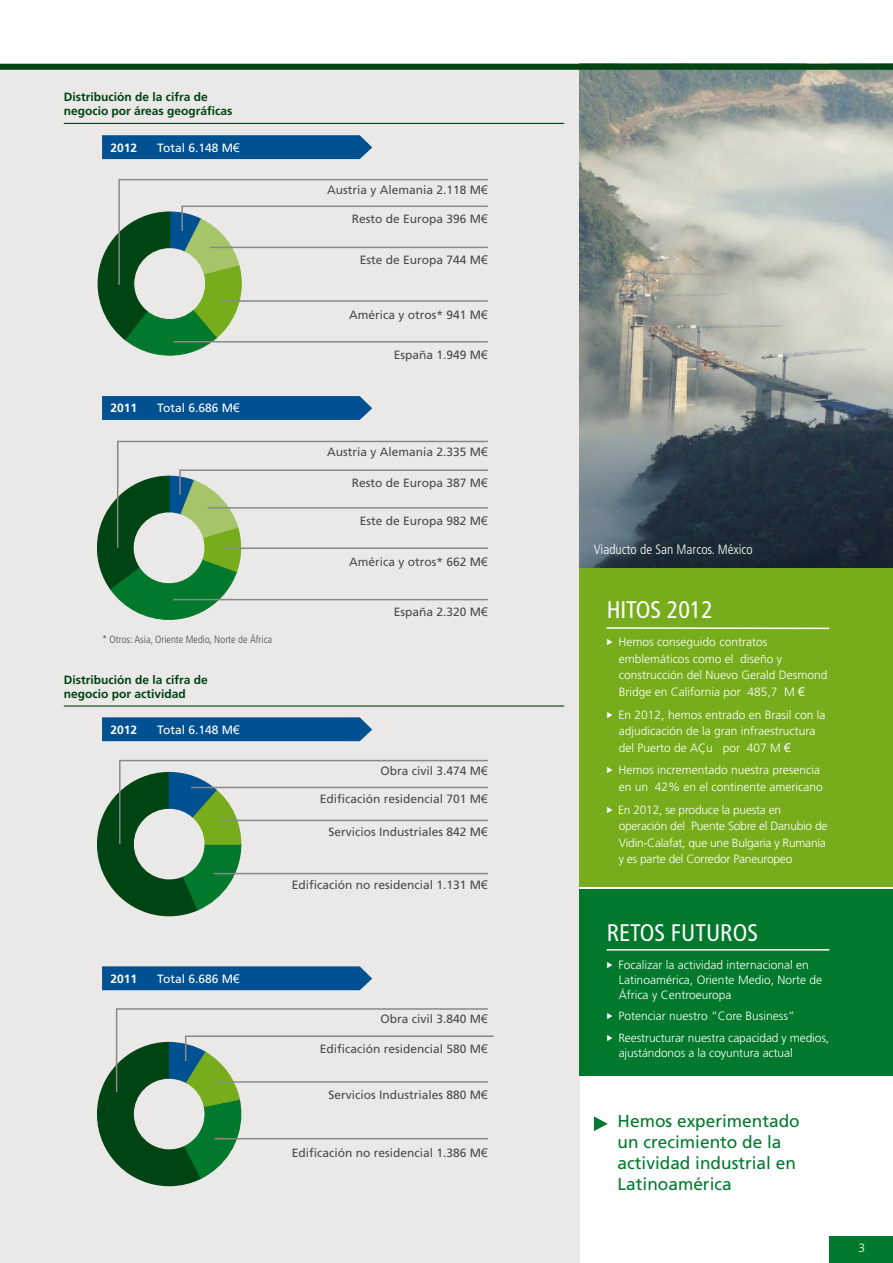
<style>
.page{position:relative;width:893px;height:1263px;background:#fff}
.page>*{position:absolute;margin:0;border:0;box-sizing:border-box;transform-origin:0 0}
.t1{font:condensed 24px "Frutiger";color:#fff}
.t2{font:17.25px/21px "Frutiger";color:#00792c}
.t3{font:300 condensed 13.5px "Frutiger";color:#fff}
.t4{font:300 12px/16.5px "Frutiger";color:#fff}
.t5{font:12px "Frutiger";color:#4b4b4d}
.t6{font:300 12px/16.5px "Frutiger";letter-spacing:-.02em;color:#fff}
.t7{font:700 12px/13.5px "Frutiger";color:#004413}
.t8{font:12px "Frutiger";color:#fff}
.t9{font:700 12px "Frutiger";color:#fff}
.t10{font:300 condensed 10.5px "Frutiger";color:#4b4b4d}
.s1{font-family:"Arial"}
.s2{font-family:"Arial";font-weight:400}
</style>
<div class="page">
<div style="left:0;top:64px;width:579px;height:1199px;background:#ebe9e7"></div>
<div style="left:579px;top:889px;width:314px;height:187px;background:#00792c"></div>
<hr style="left:607px;top:949px;width:222px;height:1px;background:#fff">
<div style="left:579px;top:567px;width:314px;height:320px;background:#77ad1c"></div>
<hr style="left:607px;top:627px;width:222px;height:2px;background:#fff">
<hr style="left:64px;top:123px;width:500px;height:1px;background:#004413">
<svg style="left:97px;top:179px;width:391px;height:177px"></svg>
<hr style="left:210px;top:247px;width:278px;height:1px;background:#87898b">
<hr style="left:221px;top:300px;width:267px;height:2px;background:#87898b">
<hr style="left:173px;top:341px;width:315px;height:2px;background:#87898b">
<svg style="left:97px;top:440px;width:391px;height:180px"></svg>
<hr style="left:208px;top:507px;width:280px;height:2px;background:#87898b">
<hr style="left:223px;top:547px;width:265px;height:2px;background:#87898b">
<hr style="left:173px;top:599px;width:315px;height:1px;background:#87898b">
<hr style="left:64px;top:705px;width:500px;height:2px;background:#004413">
<svg style="left:97px;top:759px;width:391px;height:158px"></svg>
<hr style="left:191px;top:787px;width:297px;height:1px;background:#87898b">
<hr style="left:219px;top:820px;width:269px;height:1px;background:#87898b">
<hr style="left:214px;top:873px;width:274px;height:1px;background:#87898b">
<div style="left:102px;top:717px;width:270px;height:24px;background:#005191"></div>
<div style="left:102px;top:966px;width:270px;height:24px;background:#005191"></div>
<div style="left:102px;top:135px;width:270px;height:24px;background:#005191"></div>
<svg style="left:102px;top:396px;width:270px;height:24px;background:#065593"></svg>
<img style="left:579px;top:70px;width:314px;height:497px">
<div style="left:829px;top:1236px;width:64px;height:27px;background:#00792c"></div>
<div style="left:0;top:64px;width:893px;height:6px;background:#004413"></div>
<svg style="left:97px;top:1008px;width:397px;height:179px"></svg>
<svg style="left:594px;top:1116px;width:14px;height:15px"></svg>
<p class="t7" style="left:64px;top:91px;width:170px">Distribución de la cifra de negocio por áreas geográficas</p>
<p class="t9" style="left:111px;top:140px;width:28px">2012</p>
<p class="t8" style="left:157px;top:140px;width:84px">Total 6.148 M<span class="s1">€</span></p>
<p class="t9" style="left:111px;top:401px;width:28px">2011</p>
<p class="t8" style="left:157px;top:401px;width:84px">Total 6.686 M<span class="s1">€</span></p>
<p class="t10" style="left:102px;top:633px;width:172px">* Otros: Asia, Oriente Medio, Norte de África</p>
<p class="t7" style="left:64px;top:673px;width:146px">Distribución de la cifra de negocio por actividad</p>
<p class="t9" style="left:111px;top:722px;width:28px">2012</p>
<p class="t8" style="left:157px;top:722px;width:84px">Total 6.148 M<span class="s1">€</span></p>
<p class="t5" style="left:327px;top:183px;width:162px">Austria y Alemania 2.118 M<span class="s1">€</span></p>
<p class="t5" style="left:352px;top:212px;width:138px">Resto de Europa 396 M<span class="s1">€</span></p>
<p class="t5" style="left:360px;top:253px;width:130px">Este de Europa 744 M<span class="s1">€</span></p>
<p class="t5" style="left:349px;top:308px;width:140px">América y otros* 941 M<span class="s1">€</span></p>
<p class="t5" style="left:394px;top:347px;width:96px">España 1.949 M<span class="s1">€</span></p>
<p class="t5" style="left:327px;top:445px;width:162px">Austria y Alemania 2.335 M<span class="s1">€</span></p>
<p class="t5" style="left:352px;top:476px;width:138px">Resto de Europa 387 M<span class="s1">€</span></p>
<p class="t5" style="left:360px;top:513px;width:130px">Este de Europa 982 M<span class="s1">€</span></p>
<p class="t5" style="left:349px;top:555px;width:140px">América y otros* 662 M<span class="s1">€</span></p>
<p class="t5" style="left:394px;top:605px;width:96px">España 2.320 M<span class="s1">€</span></p>
<p class="t5" style="left:381px;top:764px;width:109px">Obra civil 3.474 M<span class="s1">€</span></p>
<p class="t5" style="left:320px;top:792px;width:170px">Edificación residencial 701 M<span class="s1">€</span></p>
<p class="t5" style="left:329px;top:825px;width:161px">Servicios Industriales 842 M<span class="s1">€</span></p>
<p class="t5" style="left:292px;top:878px;width:198px">Edificación no residencial 1.131 M<span class="s1">€</span></p>
<p class="t9" style="left:111px;top:971px;width:28px">2011</p>
<p class="t8" style="left:157px;top:971px;width:84px">Total 6.686 M<span class="s1">€</span></p>
<p class="t5" style="left:381px;top:1012px;width:109px">Obra civil 3.840 M<span class="s1">€</span></p>
<p class="t5" style="left:320px;top:1041px;width:170px">Edificación residencial 580 M<span class="s1">€</span></p>
<p class="t5" style="left:329px;top:1087px;width:161px">Servicios Industriales 880 M<span class="s1">€</span></p>
<p class="t5" style="left:292px;top:1145px;width:198px">Edificación no residencial 1.386 M<span class="s1">€</span></p>
<p class="t3" style="left:594px;top:542px;width:160px">Viaducto de San Marcos. México</p>
<h1 class="t1" style="left:607px;top:596px;width:108px">HITOS 2012</h1>
<p class="t4" style="left:619px;top:634px;width:210px">Hemos conseguido contratos emblemáticos como el diseño y construcción del Nuevo Gerald Desmond<br>Bridge en California por 485,7 M <span class="s2">€</span></p>
<p class="t4" style="left:619px;top:706px;width:208px">En 2012, hemos entrado en Brasil con la adjudicación de la gran infraestructura del Puerto de AÇu por 407 M <span class="s2">€</span></p>
<p class="t4" style="left:619px;top:762px;width:206px">Hemos incrementado nuestra presencia en un 42% en el continente americano</p>
<p class="t6" style="left:618px;top:801px;width:211px">En 2012, se produce la puesta en operación del Puente Sobre el Danubio de Vidin-Calafat, que une Bulgaria y Rumanía y es parte del Corredor Paneuropeo</p>
<h1 class="t1" style="left:607px;top:918px;width:153px">RETOS FUTUROS</h1>
<p class="t4" style="left:619px;top:957px;width:205px;line-height:15px">Focalizar la actividad internacional en<br>Latinoamérica, Oriente Medio, Norte de<br>África y Centroeuropa</p>
<p class="t4" style="left:618px;top:1006px;width:212px;line-height:21.3px">Potenciar nuestro “Core Business”<br>Reestructurar nuestra capacidad y medios,</p>
<p class="t4" style="left:619px;top:1044px;width:176px">ajustándonos a la coyuntura actual</p>
<h2 class="t2" style="left:618px;top:1110px;width:184px">Hemos experimentado un crecimiento de la actividad industrial en<br>Latinoamérica</h2>
<p class="t4" style="left:858px;top:1239px;width:8px">3</p>
</div>
